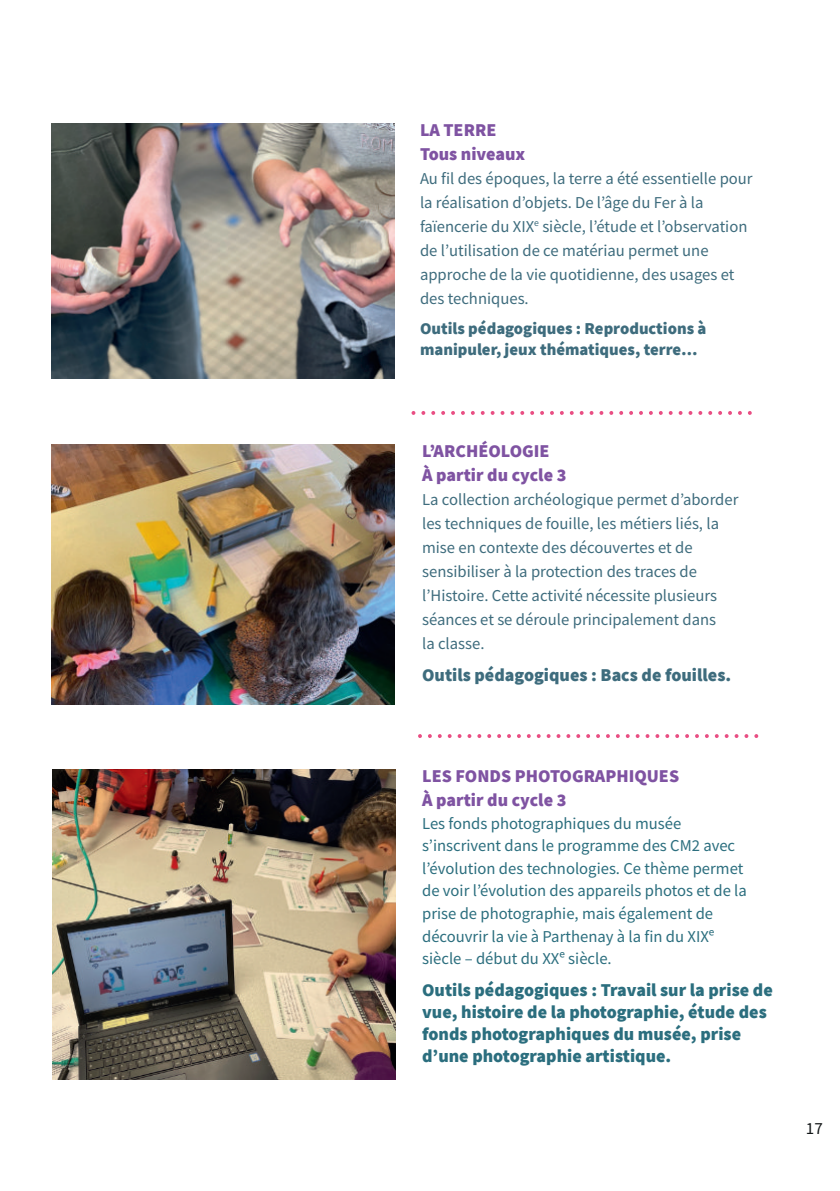
<style>
.page{position:relative;width:840px;height:1191px;background:#fff}
.page>*{position:absolute;margin:0;border:0;box-sizing:border-box;transform-origin:0 0}
.t1{font:900 18px/22px "Source Sans Pro";color:#2b6e7e}
.t2{font:900 18px/24px "Source Sans Pro";color:#7f53a2}
.t3{font:900 18px "Source Sans Pro";color:#3e6c7d}
.t4{font:17px "Source Sans Pro";color:#121617}
.t5{font:16.6px/24px "Source Sans Pro";color:#3e6c7d}
.t6{font:16.6px/22.6px "Source Sans Pro";color:#2b6e7e}
.t7{font:900 16.6px/20.6px "Source Sans Pro";color:#3e6c7d}
</style>
<div class="page">
<svg style="left:413px;top:411px;width:336px;height:4px"></svg>
<svg style="left:420px;top:734px;width:336px;height:4px"></svg>
<img style="left:51px;top:124px;width:343px;height:255px">
<img style="left:51px;top:444px;width:343px;height:260px">
<img style="left:53px;top:769px;width:342px;height:310px">
<p class="t2" style="left:420px;top:119px;width:107px">LA TERRE<br>Tous niveaux</p>
<p class="t5" style="left:420px;top:168px;width:334px">Au fil des époques, la terre a été essentielle pour la réalisation d’objets. De l’âge du Fer à la faïencerie du XIX<sup>e</sup> siècle, l’étude et l’observation de l’utilisation de ce matériau permet une approche de la vie quotidienne, des usages et des techniques.</p>
<p class="t7" style="left:420px;top:320px;width:288px">Outils pédagogiques : Reproductions à manipuler, jeux thématiques, terre…</p>
<p class="t2" style="left:422px;top:440px;width:146px">L’ARCHÉOLOGIE<br>À partir du cycle 3</p>
<p class="t5" style="left:422px;top:488px;width:318px">La collection archéologique permet d’aborder les techniques de fouille, les métiers liés, la mise en contexte des découvertes et de sensibiliser à la protection des traces de l’Histoire. Cette activité nécessite plusieurs séances et se déroule principalement dans<br>la classe.</p>
<p class="t3" style="left:422px;top:667px;width:310px">Outils pédagogiques : Bacs de fouilles.</p>
<p class="t2" style="left:422px;top:765px;width:258px">LES FONDS PHOTOGRAPHIQUES<br>À partir du cycle 3</p>
<p class="t6" style="left:422px;top:813px;width:326px">Les fonds photographiques du musée s’inscrivent dans le programme des CM2 avec l’évolution des technologies. Ce thème permet de voir l’évolution des appareils photos et de la prise de photographie, mais également de découvrir la vie à Parthenay à la fin du XIXᵉ siècle – début du XXᵉ siècle.</p>
<p class="t1" style="left:422px;top:980px;width:352px">Outils pédagogiques : Travail sur la prise de vue, histoire de la photographie, étude des fonds photographiques du musée, prise d’une photographie artistique.</p>
<p class="t4" style="left:805px;top:1121px;width:19px">17</p>
</div>
